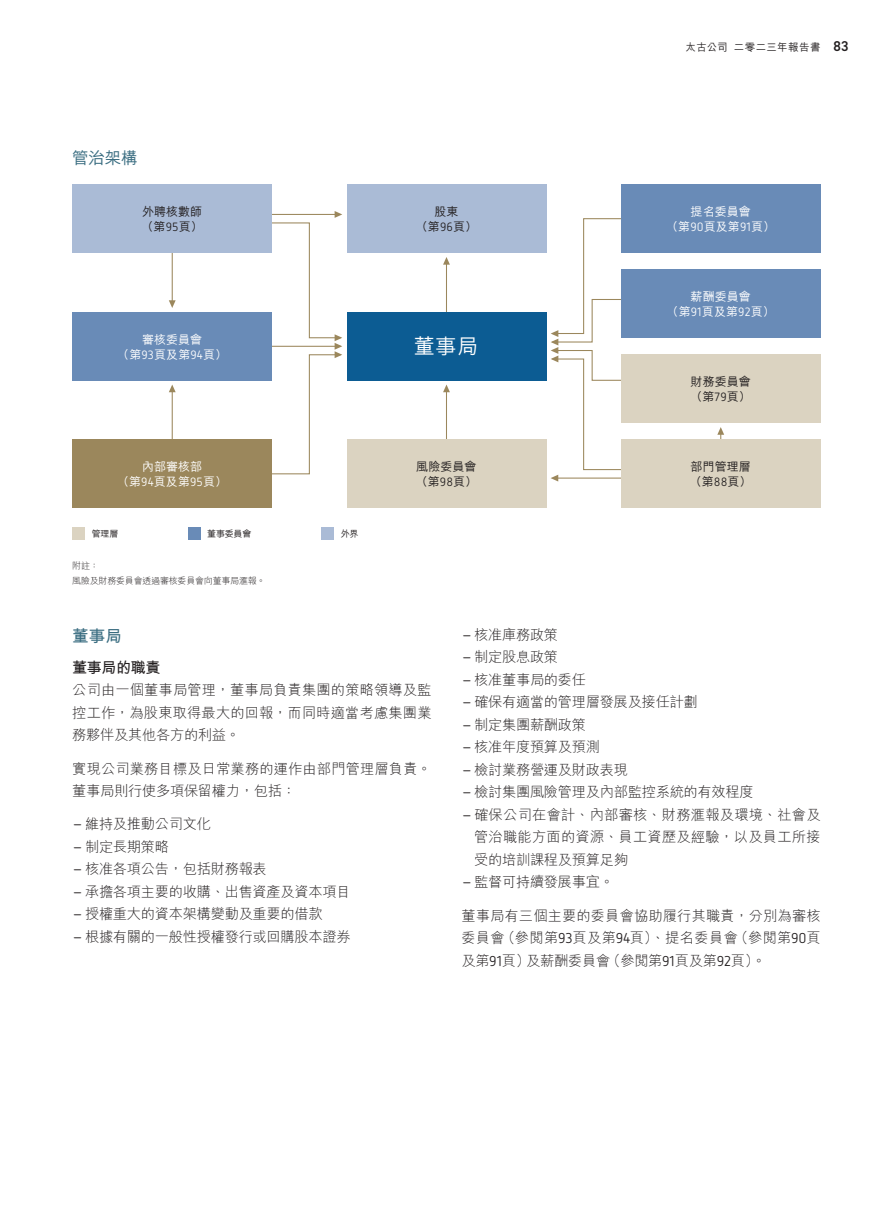
<style>
.page{position:relative;width:893px;height:1212px;background:#fff}
.page>*{position:absolute;margin:0;border:0;box-sizing:border-box;transform-origin:0 0}
.t1{font:500 21px "M Hei HK";color:#fff}
._22_E_DIA{font:500 16.5px "M Hei HK";color:#3a6d81}
._01_E_BT1_AC{font:700 16.5px "M Hei HK";color:#3a6d81}
._02_E_BT2_AC{font:700 15px "M Hei HK";letter-spacing:-.025em;color:#231f20}
._00_E_BT5_AC{font:300 14.25px/22.5px "M Hei HK";letter-spacing:-.02em;color:#231f20;text-align:justify}
._00_E_BT5_AC-2{font:300 14.25px/22.5px "M Hei HK";letter-spacing:.01em;color:#231f20}
.t2{font:500 12px/15px "M Hei HK";letter-spacing:.005em;color:#fff;text-align:center}
.t3{font:500 12px/15px "M Hei HK";letter-spacing:.005em;color:#231f20}
.t4{font:500 10.5px "M Hei HK";letter-spacing:.045em;color:#231f20}
._10_E_NT_AC{font:300 9px "M Hei HK";letter-spacing:-.025em;color:#231f20}
.t5{font:500 9px "M Hei HK";letter-spacing:-.025em;color:#231f20}
.s1{font-family:"Netto OT";font-weight:400}
.s2{font-family:"DIN2014";font-weight:600;font-size:14.25px}
</style>
<div class="page">
<hr style="left:172px;top:388px;width:1px;height:65px;background:#9b875c">
<svg style="left:169px;top:384px;width:7px;height:8px"></svg>
<hr style="left:446px;top:261px;width:1px;height:64px;background:#9b875c">
<svg style="left:443px;top:257px;width:7px;height:8px"></svg>
<hr style="left:446px;top:388px;width:1px;height:67px;background:#9b875c">
<svg style="left:443px;top:384px;width:7px;height:8px"></svg>
<hr style="left:720px;top:431px;width:1px;height:39px;background:#9b875c">
<svg style="left:717px;top:427px;width:7px;height:8px"></svg>
<hr style="left:172px;top:235px;width:1px;height:69px;background:#9b875c">
<svg style="left:169px;top:300px;width:7px;height:8px"></svg>
<svg style="left:551px;top:218px;width:97px;height:263px"></svg>
<svg style="left:244px;top:211px;width:98px;height:264px"></svg>
<div style="left:621px;top:185px;width:200px;height:68px;background:#698bb7"></div>
<div style="left:621px;top:270px;width:200px;height:68px;background:#698bb7"></div>
<div style="left:347px;top:312px;width:199px;height:68px;background:#0c5c93"></div>
<div style="left:72px;top:440px;width:200px;height:68px;background:#9b875c"></div>
<div style="left:72px;top:312px;width:200px;height:68px;background:#698bb7"></div>
<div style="left:621px;top:355px;width:200px;height:68px;background:#dbd3c1"></div>
<div style="left:347px;top:440px;width:199px;height:68px;background:#dbd3c1"></div>
<div style="left:347px;top:185px;width:199px;height:68px;background:#aabbd6"></div>
<div style="left:72px;top:185px;width:200px;height:68px;background:#aabbd6"></div>
<div style="left:621px;top:440px;width:200px;height:68px;background:#dbd3c1"></div>
<div style="left:321px;top:527px;width:13px;height:13px;background:#aabbd6"></div>
<div style="left:72px;top:527px;width:13px;height:13px;background:#dbd3c1"></div>
<div style="left:188px;top:527px;width:13px;height:13px;background:#698bb7"></div>
<p class="_22_E_DIA" style="left:72px;top:146px;width:67px">管治架構</p>
<p class="t3" style="left:142px;top:203px;width:63px">外聘核數師（第<span class="s1">95</span>頁）</p>
<p class="t2" style="left:117px;top:331px;width:111px">審核委員會<br>（第<span class="s1">93</span>頁及第<span class="s1">94</span>頁）</p>
<p class="t2" style="left:117px;top:458px;width:112px">內部審核部<br>（第<span class="s1">94</span>頁及第<span class="s1">95</span>頁）</p>
<p class="t5" style="left:92px;top:527px;width:28px">管理層</p>
<p class="t5" style="left:207px;top:527px;width:46px">董事委員會</p>
<p class="t5" style="left:341px;top:527px;width:19px">外界</p>
<p class="_10_E_NT_AC" style="left:72px;top:561px;width:28px">附註：</p>
<p class="_10_E_NT_AC" style="left:72px;top:576px;width:195px">風險及財務委員會透過審核委員會向董事局滙報。</p>
<p class="t3" style="left:416px;top:203px;width:63px;text-align:center">股東<br>（第<span class="s1">96</span>頁）</p>
<p class="t1" style="left:414px;top:331px;width:66px">董事局</p>
<p class="t3" style="left:416px;top:458px;width:63px">風險委員會（第<span class="s1">98</span>頁）</p>
<p class="t4" style="left:685px;top:40px;width:165px">太古公司二零二三年報告書 <span class="s2">83</span></p>
<p class="t2" style="left:666px;top:203px;width:111px">提名委員會<br>（第<span class="s1">90</span>頁及第<span class="s1">91</span>頁）</p>
<p class="t2" style="left:667px;top:288px;width:110px">薪酬委員會<br>（第<span class="s1">91</span>頁及第<span class="s1">92</span>頁）</p>
<p class="t3" style="left:690px;top:373px;width:62px">財務委員會（第<span class="s1">79</span>頁）</p>
<p class="t3" style="left:690px;top:458px;width:63px">部門管理層（第<span class="s1">88</span>頁）</p>
<p class="_01_E_BT1_AC" style="left:72px;top:624px;width:51px">董事局</p>
<p class="_02_E_BT2_AC" style="left:72px;top:656px;width:90px">董事局的職責</p>
<p class="_00_E_BT5_AC" style="left:72px;top:679px;width:361px">公司由一個董事局管理，董事局負責集團的策略領導及監控工作，為股東取得最大的回報，而同時適當考慮集團業務夥伴及其他各方的利益。</p>
<p class="_00_E_BT5_AC-2" style="left:72px;top:757px;width:361px">實現公司業務目標及日常業務的運作由部門管理層負責。董事局則行使多項保留權力，包括：</p>
<p class="_00_E_BT5_AC" style="left:72px;top:812px;width:140px"><span class="s1">–</span> 維持及推動公司文化</p>
<p class="_00_E_BT5_AC" style="left:72px;top:835px;width:98px"><span class="s1">–</span> 制定長期策略</p>
<p class="_00_E_BT5_AC" style="left:72px;top:857px;width:196px"><span class="s1">–</span> 核准各項公告，包括財務報表</p>
<p class="_00_E_BT5_AC" style="left:72px;top:880px;width:280px"><span class="s1">–</span> 承擔各項主要的收購、出售資產及資本項目</p>
<p class="_00_E_BT5_AC" style="left:72px;top:902px;width:252px"><span class="s1">–</span> 授權重大的資本架構變動及重要的借款</p>
<p class="_00_E_BT5_AC" style="left:72px;top:925px;width:280px"><span class="s1">–</span> 根據有關的一般性授權發行或回購股本證券</p>
<p class="_00_E_BT5_AC" style="left:461px;top:623px;width:98px"><span class="s1">–</span> 核准庫務政策</p>
<p class="_00_E_BT5_AC" style="left:461px;top:646px;width:98px"><span class="s1">–</span> 制定股息政策</p>
<p class="_00_E_BT5_AC" style="left:461px;top:668px;width:126px"><span class="s1">–</span> 核准董事局的委任</p>
<p class="_00_E_BT5_AC" style="left:461px;top:691px;width:238px"><span class="s1">–</span> 確保有適當的管理層發展及接任計劃</p>
<p class="_00_E_BT5_AC" style="left:461px;top:713px;width:126px"><span class="s1">–</span> 制定集團薪酬政策</p>
<p class="_00_E_BT5_AC" style="left:461px;top:736px;width:140px"><span class="s1">–</span> 核准年度預算及預測</p>
<p class="_00_E_BT5_AC" style="left:461px;top:758px;width:168px"><span class="s1">–</span> 檢討業務營運及財政表現</p>
<p class="_00_E_BT5_AC" style="left:461px;top:781px;width:294px"><span class="s1">–</span> 檢討集團風險管理及內部監控系統的有效程度</p>
<p class="_00_E_BT5_AC" style="left:474px;top:803px;width:348px;text-indent:-13px"><span class="s1">–</span> 確保公司在會計、內部審核、財務滙報及環境、社會及管治職能方面的資源、員工資歷及經驗，以及員工所接受的培訓課程及預算足夠</p>
<p class="_00_E_BT5_AC" style="left:461px;top:871px;width:154px"><span class="s1">–</span> 監督可持續發展事宜。</p>
<p class="_00_E_BT5_AC" style="left:461px;top:904px;width:361px">董事局有三個主要的委員會協助履行其職責，分別為審核委員會（參閱第<span class="s1">93</span>頁及第<span class="s1">94</span>頁）、提名委員會（參閱第<span class="s1">90</span>頁及第<span class="s1">91</span>頁）及薪酬委員會（參閱第<span class="s1">91</span>頁及第<span class="s1">92</span>頁）。</p>
</div>
